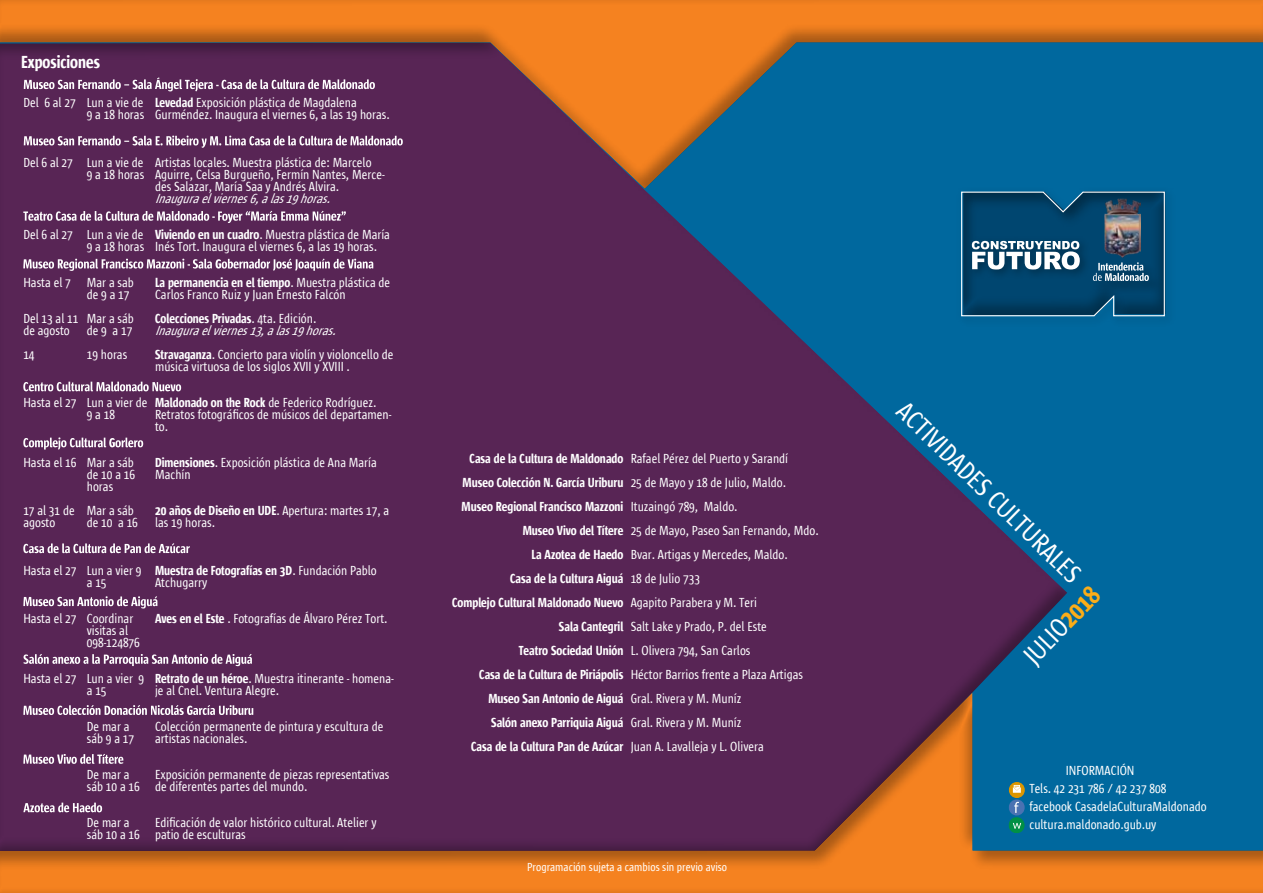
<style>
.page{position:relative;width:1263px;height:893px;background:#00689e}
.page>*{position:absolute;margin:0;border:0;box-sizing:border-box;transform-origin:0 0}
.t1{font:27px "Sun Sans Condensed";color:#fff}
.t2{font:600 18px "Sun Sans Condensed";color:#fff}
.t3{font:13.5px/12px "Sun Sans Condensed";color:#fff}
.t4{font:600 13.5px/24px "Sun Sans Condensed";color:#fff;text-align:right}
.t5{font:italic 13.5px/12px "Sun Sans Condensed";color:#fff}
.t6{font:12px "Sun Sans Condensed";color:#fff}
.s1{font-weight:600}
.s2{font-weight:600;font-style:normal}
.s3{font-style:normal}
.s4{font-weight:600;color:#fbad18}
</style>
<div class="page">
<div style="left:0;top:42px;width:1068px;height:813px;background:#000;opacity:.31"></div>
<div style="left:0;top:0;width:1263px;height:191px;background:#000;opacity:.31"></div>
<div style="left:0;top:690px;width:1263px;height:203px;background:#000;opacity:.31"></div>
<div style="left:956px;top:187px;width:220px;height:141px;background:#00659a"></div>
<svg style="left:961px;top:191px;width:204px;height:126px;background:#285c7c"></svg>
<svg style="left:1009px;top:782px;width:16px;height:16px"></svg>
<svg style="left:1013px;top:785px;width:8px;height:8px"></svg>
<div style="left:1009px;top:799px;width:16px;height:16px;background:#4a72b2;border-radius:50%"></div>
<svg style="left:1014px;top:802px;width:5px;height:11px"></svg>
<div style="left:1008px;top:817px;width:16px;height:16px;background:#009045;border-radius:50%"></div>
<svg style="left:1013px;top:823px;width:8px;height:6px"></svg>
<svg style="left:24px;top:77px;width:351px;height:14px;background:#866183"></svg>
<svg style="left:24px;top:136px;width:379px;height:12px;background:#8d6a8b"></svg>
<svg style="left:23px;top:705px;width:230px;height:10px;background:#9b7d9a"></svg>
<svg style="left:23px;top:803px;width:79px;height:9px"></svg>
<svg style="left:23px;top:437px;width:120px;height:13px;background:#8d6a8b"></svg>
<svg style="left:23px;top:754px;width:100px;height:10px"></svg>
<svg style="left:23px;top:211px;width:323px;height:12px;background:#8d6a8b"></svg>
<svg style="left:23px;top:259px;width:350px;height:12px;background:#8f6e8e"></svg>
<svg style="left:23px;top:543px;width:167px;height:10px;background:#957594"></svg>
<svg style="left:23px;top:596px;width:134px;height:12px;background:#916f8f"></svg>
<svg style="left:23px;top:654px;width:229px;height:12px;background:#8e6c8c"></svg>
<svg style="left:23px;top:382px;width:158px;height:9px"></svg>
<h2 class="t2" style="left:21px;top:52px;width:80px">Exposiciones</h2>
<p class="t3" style="left:23px;top:97px;width:54px">Del 6 al 27</p>
<p class="t3" style="left:23px;top:157px;width:51px">Del 6 al 27</p>
<p class="t3" style="left:23px;top:229px;width:51px">Del 6 al 27</p>
<p class="t3" style="left:23px;top:277px;width:49px">Hasta el 7</p>
<p class="t3" style="left:23px;top:313px;width:57px">Del 13 al 11 de agosto</p>
<p class="t3" style="left:23px;top:349px;width:13px">14</p>
<p class="t3" style="left:23px;top:397px;width:55px">Hasta el 27</p>
<p class="t3" style="left:23px;top:457px;width:55px">Hasta el 16</p>
<p class="t3" style="left:23px;top:505px;width:53px">17 al 31 de agosto</p>
<p class="t3" style="left:23px;top:565px;width:55px">Hasta el 27</p>
<p class="t3" style="left:23px;top:613px;width:55px">Hasta el 27</p>
<p class="t3" style="left:23px;top:673px;width:55px">Hasta el 27</p>
<p class="t3" style="left:87px;top:97px;width:59px">Lun a vie de<br>9 a 18 horas</p>
<p class="t3" style="left:87px;top:157px;width:59px">Lun a vie de<br>9 a 18 horas</p>
<p class="t3" style="left:87px;top:229px;width:59px">Lun a vie de<br>9 a 18 horas</p>
<p class="t3" style="left:87px;top:277px;width:49px">Mar a sab de 9 a 17</p>
<p class="t3" style="left:87px;top:313px;width:49px">Mar a sáb de 9 a 17</p>
<p class="t3" style="left:87px;top:349px;width:42px">19 horas</p>
<p class="t3" style="left:87px;top:397px;width:62px">Lun a vier de<br>9 a 18</p>
<p class="t3" style="left:87px;top:457px;width:50px;text-align:justify">Mar a sáb de 10 a 16 horas</p>
<p class="t3" style="left:87px;top:505px;width:53px">Mar a sáb de 10 a 16</p>
<p class="t3" style="left:87px;top:565px;width:56px">Lun a vier 9 a 15</p>
<p class="t3" style="left:87px;top:613px;width:55px">Coordinar visitas al<br>098-124876</p>
<p class="t3" style="left:87px;top:673px;width:59px">Lun a vier 9 a 15</p>
<p class="t3" style="left:87px;top:721px;width:49px">De mar a sáb 9 a 17</p>
<p class="t3" style="left:87px;top:769px;width:54px">De mar a sáb 10 a 16</p>
<p class="t3" style="left:87px;top:817px;width:54px">De mar a sáb 10 a 16</p>
<p class="t3" style="left:155px;top:97px;width:236px"><span class="s1">Levedad</span> Exposición plástica de Magdalena<br>Gurméndez. Inaugura el viernes 6, a las 19 horas.</p>
<p class="t3" style="left:155px;top:157px;width:231px">Artistas locales. Muestra plástica de: Marcelo<br>Aguirre, Celsa Burgueño, Fermín Nantes, Merce&shy;des Salazar, María Saa y Andrés Alvira.</p>
<p class="t5" style="left:155px;top:193px;width:181px">Inauguraelviernes6,alas19horas.</p>
<p class="t3" style="left:155px;top:229px;width:236px"><span class="s1">Viviendo en un cuadro</span>. Muestra plástica de María<br>Inés Tort. Inaugura el viernes 6, a las 19 horas.</p>
<p class="t3" style="left:155px;top:277px;width:237px"><span class="s1">La permanencia en el tiempo</span>. Muestra plástica de<br>Carlos Franco Ruiz y Juan Ernesto Falcón</p>
<p class="t5" style="left:155px;top:313px;width:187px"><span class="s2">Colecciones Privadas</span><span class="s3">. 4ta. Edición.<br></span>Inauguraelviernes13,alas19horas.</p>
<p class="t3" style="left:155px;top:349px;width:240px"><span class="s1">Stravaganza</span>. Concierto para violín y violoncello de música virtuosa de los siglos XVII y XVIII .</p>
<p class="t3" style="left:155px;top:397px;width:238px"><span class="s1">Maldonado on the Rock</span> de Federico Rodríguez.<br>Retratos fotográficos de músicos del departamen&shy;to.</p>
<p class="t3" style="left:155px;top:457px;width:223px"><span class="s1">Dimensiones</span>. Exposición plástica de Ana María<br>Machín</p>
<p class="t3" style="left:155px;top:505px;width:236px"><span class="s1">20 años de Diseño en UDE</span>. Apertura: martes 17, a las 19 horas.</p>
<p class="t3" style="left:155px;top:565px;width:223px"><span class="s1">Muestra de Fotografías en 3D</span>. Fundación Pablo<br>Atchugarry</p>
<p class="t3" style="left:155px;top:613px;width:234px"><span class="s1">Aves en el Este</span> . Fotografías de Álvaro Pérez Tort.</p>
<p class="t3" style="left:155px;top:673px;width:240px"><span class="s1">Retrato de un héroe</span>. Muestra itinerante - homena&shy;je al Cnel. Ventura Alegre.</p>
<p class="t3" style="left:155px;top:721px;width:230px">Colección permanente de pintura y escultura de artistas nacionales.</p>
<p class="t3" style="left:155px;top:769px;width:236px">Exposición permanente de piezas representativas de diferentes partes del mundo.</p>
<p class="t3" style="left:155px;top:817px;width:223px">Edificación de valor histórico cultural. Atelier y patio de esculturas</p>
<p class="t3" style="left:631px;top:447px;width:189px;line-height:24px">Rafael Pérez del Puerto y Sarandí<br>25 de Mayo y 18 de Julio, Maldo.<br>Ituzaingó 789, Maldo.<br>25 de Mayo, Paseo San Fernando, Mdo.<br>Bvar. Artigas y Mercedes, Maldo.<br>18 de Julio 733<br>Agapito Parabera y M. Teri<br>Salt Lake y Prado, P. del Este<br>L. Olivera 794, San Carlos<br>Héctor Barrios frente a Plaza Artigas<br>Gral. Rivera y M. Muníz<br>Gral. Rivera y M. Muníz<br>Juan A. Lavalleja y L. Olivera</p>
<p class="t4" style="left:452px;top:447px;width:173px">Casa de la Cultura de Maldonado<br>Museo Colección N. García Uriburu<br>Museo Regional Francisco Mazzoni<br>Museo Vivo del Títere<br>La Azotea de Haedo<br>Casa de la Cultura Aiguá<br>Complejo Cultural Maldonado Nuevo<br>Sala Cantegril<br>Teatro Sociedad Unión<br>Casa de la Cultura de Piriápolis<br>Museo San Antonio de Aiguá<br>Salón anexo Parriquia Aiguá<br>Casa de la Cultura Pan de Azúcar</p>
<p class="t6" style="left:527px;top:861px;width:201px">Programación sujeta a cambios sin previo aviso</p>
<h1 class="t1" style="left:911px;top:397px;width:247px;rotate:44deg">ACTIVIDADES CULTURALES</h1>
<h1 class="t1" style="left:1018px;top:650px;width:98px;rotate:-46deg">JULIO<span class="s4">2018</span></h1>
<p class="t3" style="left:1029px;top:762px;width:179px;line-height:18px;text-indent:37px">INFORMACIÓN<br>Tels. 42 231 786 / 42 237 808 facebook CasadelaCulturaMaldonado cultura.maldonado.gub.uy</p>
</div>
